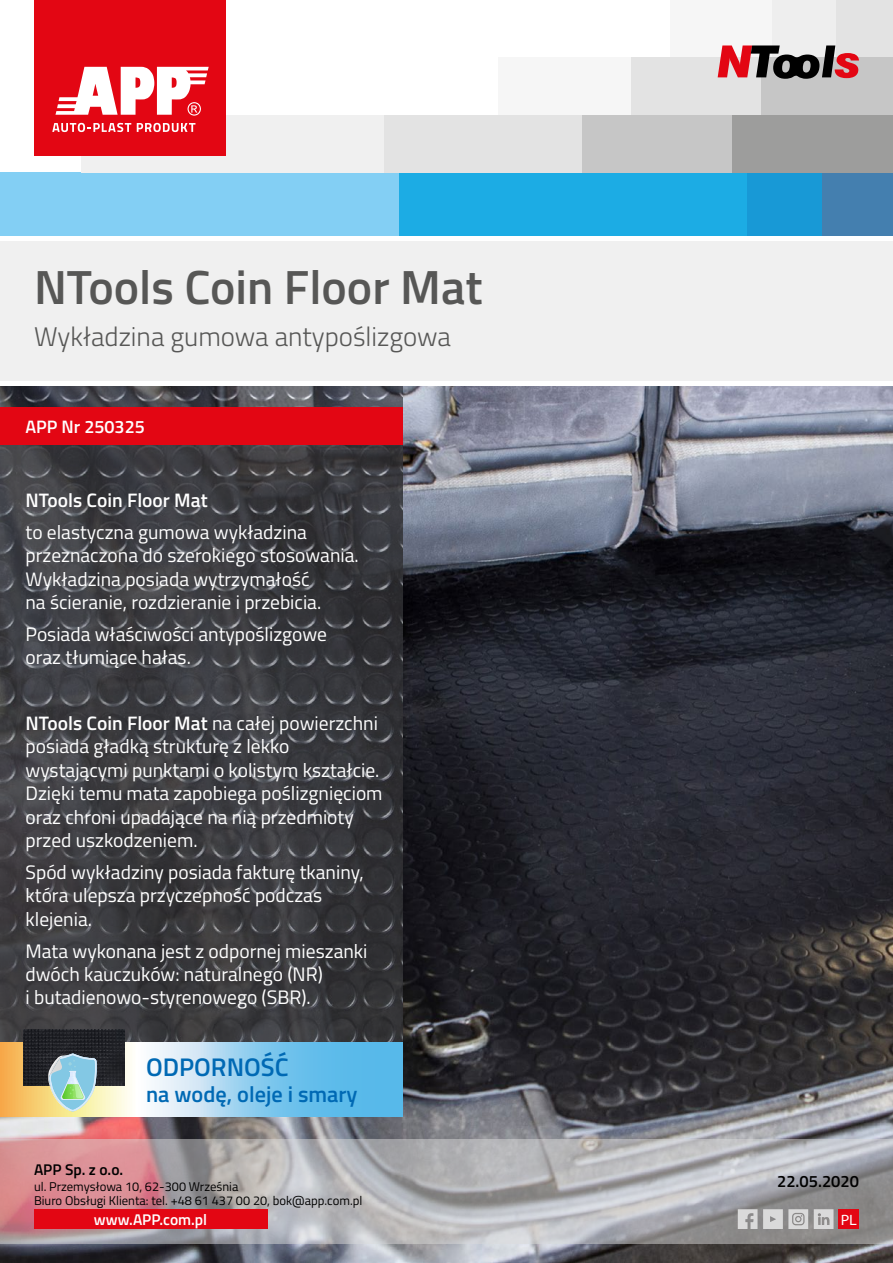
<style>
.page{position:relative;width:893px;height:1263px;background:#fff}
.page>*{position:absolute;margin:0;border:0;box-sizing:border-box;transform-origin:0 0}
.t1{font:600 48px "Titillium Web";color:#575756}
.t2{font:300 27px "Titillium";color:#575756}
.t3{font:600 25.5px "Titillium";color:#0069b4}
.t4{font:600 22.35px "Titillium";color:#0069b4}
.t5{font:19.5px/23.4px "Titillium";color:#fff}
.t6{font:600 19.5px "Titillium";color:#fff}
.t7{font:600 18px "Titillium";color:#fff}
.t8{font:600 16.5px "Titillium";color:#000}
.t9{font:600 15.45px "Titillium";color:#fff}
.t10{font:600 15.45px "Titillium";color:#000}
.t11{font:semi-expanded 15px "Myriad Pro";color:#fff}
.t12{font:12.75px/14.1px "Titillium";color:#000}
.s1{font-weight:600}
</style>
<div class="page">
<div style="left:727px;top:172px;width:97px;height:64px;background:#1899d6"></div>
<div style="left:398px;top:172px;width:348px;height:64px;background:#1cace4"></div>
<div style="left:0;top:172px;width:399px;height:64px;background:#83cff4"></div>
<div style="left:830px;top:0;width:63px;height:57px;background:#e3e3e3"></div>
<div style="left:746px;top:0;width:90px;height:57px;background:#eee"></div>
<div style="left:670px;top:0;width:101px;height:57px;background:#f6f6f6"></div>
<div style="left:761px;top:57px;width:132px;height:58px;background:#c6c6c6"></div>
<div style="left:629px;top:57px;width:132px;height:58px;background:#e3e3e3"></div>
<div style="left:499px;top:57px;width:132px;height:58px;background:#f6f6f6"></div>
<div style="left:822px;top:172px;width:71px;height:64px;background:#447faf"></div>
<div style="left:732px;top:115px;width:161px;height:57px;background:#9d9d9c"></div>
<div style="left:383px;top:115px;width:205px;height:57px;background:#e3e3e3"></div>
<div style="left:81px;top:115px;width:302px;height:57px;background:#f0f0f0"></div>
<div style="left:583px;top:115px;width:149px;height:57px;background:#c6c6c6"></div>
<div style="left:35px;top:0;width:191px;height:156px;background:#e30613"></div>
<svg style="left:52px;top:123px;width:79px;height:9px"></svg>
<svg style="left:137px;top:123px;width:58px;height:9px"></svg>
<svg style="left:55px;top:67px;width:154px;height:49px"></svg>
<img style="left:0;top:386px;width:893px;height:877px">
<div style="left:0;top:236px;width:893px;height:146px;background:#f0f0f0"></div>
<hr style="left:0;top:236px;width:893px;height:4px;background:#fff">
<svg style="left:0;top:1140px;width:893px;height:104px;background:#b4a9ad"></svg>
<svg style="left:718px;top:45px;width:141px;height:34px"></svg>
<svg style="left:738px;top:1209px;width:19px;height:20px"></svg>
<svg style="left:763px;top:1209px;width:45px;height:20px"></svg>
<svg style="left:814px;top:1209px;width:19px;height:20px"></svg>
<div style="left:34px;top:1209px;width:233px;height:20px;background:#e30613"></div>
<div style="left:838px;top:1209px;width:21px;height:20px;background:#e30613"></div>
<img style="left:0;top:386px;width:403px;height:751px">
<div style="left:0;top:407px;width:403px;height:37px;background:#e30613"></div>
<svg style="left:0;top:1042px;width:403px;height:74px;background:#a4cfdd"></svg>
<img style="left:24px;top:1029px;width:100px;height:56px">
<img style="left:48px;top:1053px;width:1px;height:58px">
<svg style="left:49px;top:1053px;width:48px;height:58px;background:#9fc8c2"></svg>
<h1 class="t1" style="left:34px;top:252px;width:450px">NTools Coin Floor Mat</h1>
<h2 class="t2" style="left:34px;top:317px;width:419px">Wykładzina gumowa antypoślizgowa</h2>
<p class="t7" style="left:26px;top:413px;width:121px">APP Nr 250325</p>
<p class="t6" style="left:26px;top:485px;width:184px">NTools Coin Floor Mat</p>
<p class="t5" style="left:26px;top:519px;width:335px">to elastyczna gumowa wykładzina przeznaczona do szerokiego stosowania.<br>Wykładzina posiada wytrzymałość<br>na ścieranie, rozdzieranie i przebicia.</p>
<p class="t5" style="left:26px;top:621px;width:303px">Posiada właściwości antypoślizgowe oraz tłumiące hałas.</p>
<p class="t5" style="left:26px;top:710px;width:359px"><span class="s1">NTools Coin Floor Mat</span> na całej powierzchni posiada gładką strukturę z lekko wystającymi punktami o kolistym kształcie.<br>Dzięki temu mata zapobiega poślizgnięciom oraz chroni upadające na nią przedmioty przed uszkodzeniem.</p>
<p class="t5" style="left:26px;top:859px;width:340px">Spód wykładziny posiada fakturę tkaniny, która ulepsza przyczepność podczas klejenia.</p>
<p class="t5" style="left:26px;top:938px;width:343px">Mata wykonana jest z odpornej mieszanki dwóch kauczuków: naturalnego (NR)<br>i butadienowo-styrenowego (SBR).</p>
<h3 class="t3" style="left:146px;top:1047px;width:144px">ODPORNOŚĆ</h3>
<p class="t4" style="left:146px;top:1078px;width:213px">na wodę, oleje i smary</p>
<p class="t10" style="left:34px;top:1158px;width:91px">APP Sp. z o.o.</p>
<p class="t12" style="left:34px;top:1179px;width:330px">ul. Przemysłowa 10, 62-300 Września<br>Biuro Obsługi Klienta: tel. +48 61 437 00 20, bok@app.com.pl</p>
<p class="t9" style="left:94px;top:1208px;width:115px">www.APP.com.pl</p>
<p class="t11" style="left:841px;top:1210px;width:18px">PL</p>
<p class="t8" style="left:777px;top:1169px;width:83px">22.05.2020</p>
</div>
